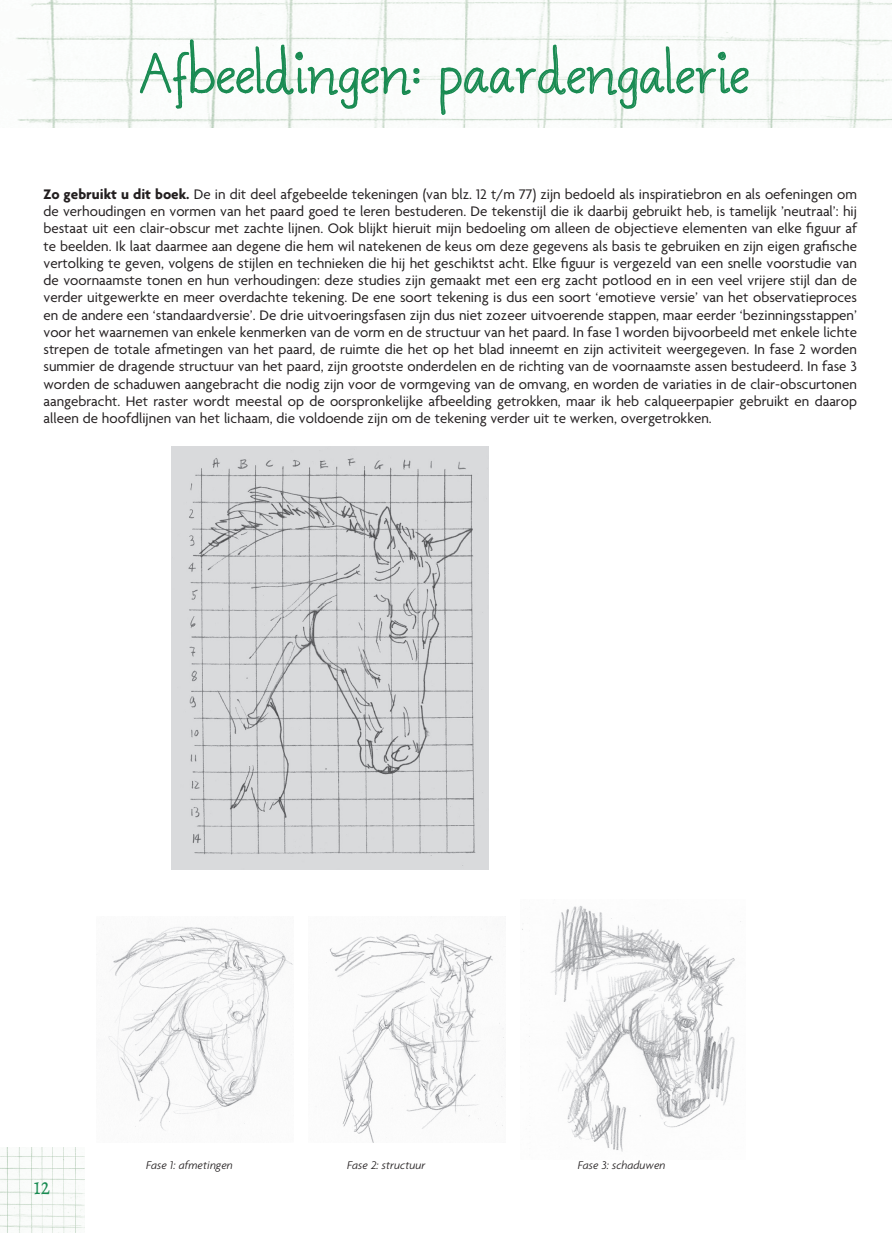
<style>
.page{position:relative;width:892px;height:1233px;background:#fff}
.page>*{position:absolute;margin:0;border:0;box-sizing:border-box;transform-origin:0 0}
.t1{font:49.5px "Ammys Handwriting";letter-spacing:-.01em;color:#198b52}
.t2{font:23.4px "Alegreya";color:#198b52;scale:.83 1}
.t3{font:15px/17.2px "Agenda";color:#231f20;text-align:justify}
.t4{font:italic 300 12px "Agenda";color:#231f20}
.s1{font-weight:700}
</style>
<div class="page">
<img style="left:0;top:1147px;width:85px;height:86px">
<img style="left:16px;top:0;width:876px;height:127px">
<svg style="left:139px;top:12px;width:281px;height:98px"></svg>
<svg style="left:440px;top:12px;width:309px;height:104px"></svg>
<img style="left:171px;top:446px;width:317px;height:424px">
<img style="left:101px;top:927px;width:192px;height:204px">
<img style="left:326px;top:934px;width:178px;height:208px">
<img style="left:522px;top:906px;width:219px;height:246px">
<h1 class="t1" style="left:141px;top:40px;width:611px">Afbeeldingen: paardengalerie</h1>
<p class="t3" style="left:43px;top:185px;width:815px"><span class="s1">Zo gebruikt u dit boek.</span> De in dit deel afgebeelde tekeningen (van blz. 12 t/m 77) zijn bedoeld als inspiratiebron en als oefeningen om de verhoudingen en vormen van het paard goed te leren bestuderen. De tekenstijl die ik daarbij gebruikt heb, is tamelijk ’neutraal’: hij bestaat uit een clair-obscur met zachte lijnen. Ook blijkt hieruit mijn bedoeling om alleen de objectieve elementen van elke figuur af te beelden. Ik laat daarmee aan degene die hem wil natekenen de keus om deze gegevens als basis te gebruiken en zijn eigen grafische vertolking te geven, volgens de stijlen en technieken die hij het geschiktst acht. Elke figuur is vergezeld van een snelle voorstudie van de voornaamste tonen en hun verhoudingen: deze studies zijn gemaakt met een erg zacht potlood en in een veel vrijere stijl dan de verder uitgewerkte en meer overdachte tekening. De ene soort tekening is dus een soort ‘emotieve versie’ van het observatieproces en de andere een ‘standaardversie’. De drie uitvoeringsfasen zijn dus niet zozeer uitvoerende stappen, maar eerder ‘bezinningsstappen’ voor het waarnemen van enkele kenmerken van de vorm en de structuur van het paard. In fase 1 worden bijvoorbeeld met enkele lichte strepen de totale afmetingen van het paard, de ruimte die het op het blad inneemt en zijn activiteit weergegeven. In fase 2 worden summier de dragende structuur van het paard, zijn grootste onderdelen en de richting van de voornaamste assen bestudeerd. In fase 3 worden de schaduwen aangebracht die nodig zijn voor de vormgeving van de omvang, en worden de variaties in de clair-obscurtonen aangebracht. Het raster wordt meestal op de oorspronkelijke afbeelding getrokken, maar ik heb calqueerpapier gebruikt en daarop alleen de hoofdlijnen van het lichaam, die voldoende zijn om de tekening verder uit te werken, overgetrokken.</p>
<h2 class="t2" style="left:34px;top:1172px;width:21px">12</h2>
<p class="t4" style="left:146px;top:1158px;width:88px">Fase 1: afmetingen</p>
<p class="t4" style="left:347px;top:1158px;width:80px">Fase 2: structuur</p>
<p class="t4" style="left:578px;top:1158px;width:89px">Fase 3: schaduwen</p>
</div>
